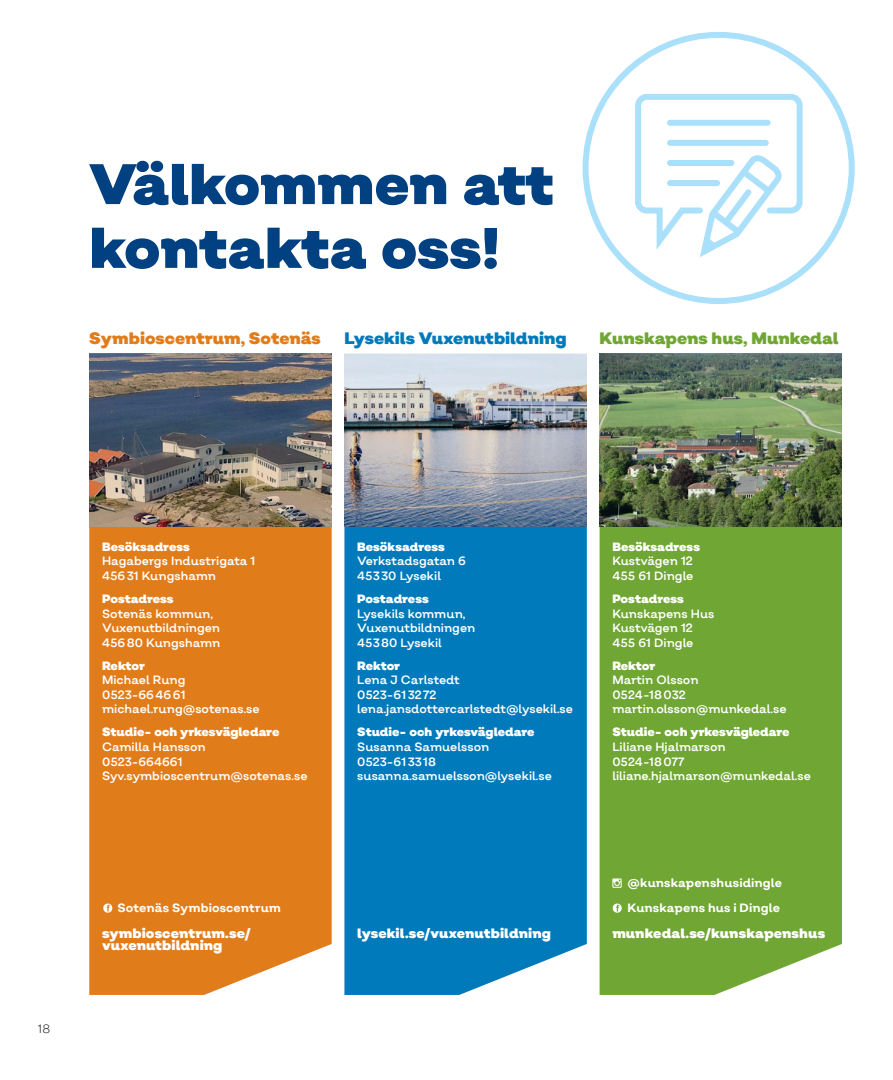
<style>
.page{position:relative;width:893px;height:1080px;background:#fff}
.page>*{position:absolute;margin:0;border:0;box-sizing:border-box;transform-origin:0 0}
.Huvudrubrik_-_kopia{font:900 57px "Salvatore";color:#014081}
.Brödrubrik2{font:900 16.5px "Salvatore";color:#007abb}
.Brödrubrik2-2{font:900 16.5px "Salvatore";letter-spacing:-.005em;color:#e17c1b}
.Brödrubrik2-3{font:900 16.5px "Salvatore";letter-spacing:-.005em;color:#70a634}
.minitext{font:900 13.5px/12.8px "Salvatore";letter-spacing:.005em;color:#fff}
.t1{font:12px/14.5px "Salvatore";color:#fff}
.minitext-2{font:700 12px/25.5px "Salvatore";letter-spacing:.005em;color:#fff}
.t2{font:300 12px "Salvatore";color:#231f20}
.s1{font-weight:900}
</style>
<div class="page">
<div style="left:89px;top:526px;width:243px;height:469px;background:#e17c1b"></div>
<div style="left:344px;top:526px;width:243px;height:469px;background:#007abb"></div>
<div style="left:600px;top:526px;width:242px;height:469px;background:#70a634"></div>
<img style="left:89px;top:354px;width:243px;height:172px">
<img style="left:344px;top:354px;width:243px;height:172px">
<img style="left:600px;top:354px;width:242px;height:172px">
<svg style="left:103px;top:904px;width:9px;height:9px"></svg>
<svg style="left:107px;top:905px;width:3px;height:7px"></svg>
<div style="left:613px;top:904px;width:9px;height:9px;background:#fff;border-radius:4px"></div>
<svg style="left:616px;top:905px;width:3px;height:7px"></svg>
<svg style="left:612px;top:878px;width:10px;height:10px"></svg>
<svg style="left:635px;top:94px;width:168px;height:163px"></svg>
<div style="left:583px;top:32px;width:272px;height:272px;border:6px solid #aae0f9;border-radius:50%"></div>
<p class="Huvudrubrik_-_kopia" style="left:89px;top:147px;width:466px">Välkommen att</p>
<p class="Huvudrubrik_-_kopia" style="left:89px;top:210px;width:412px">kontakta oss!</p>
<p class="Brödrubrik2-2" style="left:89px;top:328px;width:233px">Symbioscentrum, Sotenäs</p>
<p class="Brödrubrik2" style="left:344px;top:328px;width:224px">Lysekils Vuxenutbildning</p>
<p class="Brödrubrik2-3" style="left:600px;top:328px;width:240px">Kunskapens hus, Munkedal</p>
<p class="t2" style="left:38px;top:1022px;width:13px">18</p>
<p class="t1" style="left:102px;top:539px;width:155px"><span class="s1">Besöksadress<br></span>Hagabergs Industrigata 1<br>45631 Kungshamn</p>
<p class="t1" style="left:102px;top:592px;width:120px"><span class="s1">Postadress<br></span>Sotenäs kommun,<br>Vuxenutbildningen<br>45680 Kungshamn</p>
<p class="t1" style="left:102px;top:658px;width:159px"><span class="s1">Rektor<br></span>Michael Rung<br>0523-664661 michael.rung@sotenas.se</p>
<p class="t1" style="left:102px;top:725px;width:207px"><span class="s1">Studie- och yrkesvägledare<br></span>Camilla Hansson<br>0523-664661<br>Syv.symbioscentrum@sotenas.se</p>
<p class="t1" style="left:357px;top:539px;width:110px"><span class="s1">Besöksadress<br></span>Verkstadsgatan 6<br>45330 Lysekil</p>
<p class="t1" style="left:357px;top:592px;width:120px"><span class="s1">Postadress<br></span>Lysekils kommun,<br>Vuxenutbildningen<br>45380 Lysekil</p>
<p class="t1" style="left:357px;top:658px;width:217px"><span class="s1">Rektor<br></span>Lena J Carlstedt<br>0523-613272 lena.jansdottercarlstedt@lysekil.se</p>
<p class="t1" style="left:357px;top:725px;width:196px"><span class="s1">Studie- och yrkesvägledare<br></span>Susanna Samuelsson<br>0523-613318 susanna.samuelsson@lysekil.se</p>
<p class="minitext-2" style="left:117px;top:895px;width:165px">Sotenäs Symbioscentrum</p>
<p class="minitext" style="left:102px;top:927px;width:150px">symbioscentrum.se/ vuxenutbildning</p>
<p class="minitext" style="left:357px;top:927px;width:195px">lysekil.se/vuxenutbildning</p>
<p class="t1" style="left:612px;top:539px;width:89px"><span class="s1">Besöksadress<br></span>Kustvägen 12<br>455 61 Dingle</p>
<p class="t1" style="left:612px;top:592px;width:104px"><span class="s1">Postadress<br></span>Kunskapens Hus<br>Kustvägen 12<br>455 61 Dingle</p>
<p class="t1" style="left:612px;top:658px;width:176px"><span class="s1">Rektor<br></span>Martin Olsson<br>0524-18032 martin.olsson@munkedal.se</p>
<p class="t1" style="left:612px;top:725px;width:200px"><span class="s1">Studie- och yrkesvägledare<br></span>Liliane Hjalmarson<br>0524-18077 liliane.hjalmarson@munkedal.se</p>
<p class="minitext-2" style="left:628px;top:870px;width:156px">@kunskapenshusidingle<br>Kunskapens hus i Dingle</p>
<p class="minitext" style="left:612px;top:927px;width:214px">munkedal.se/kunskapenshus</p>
</div>
